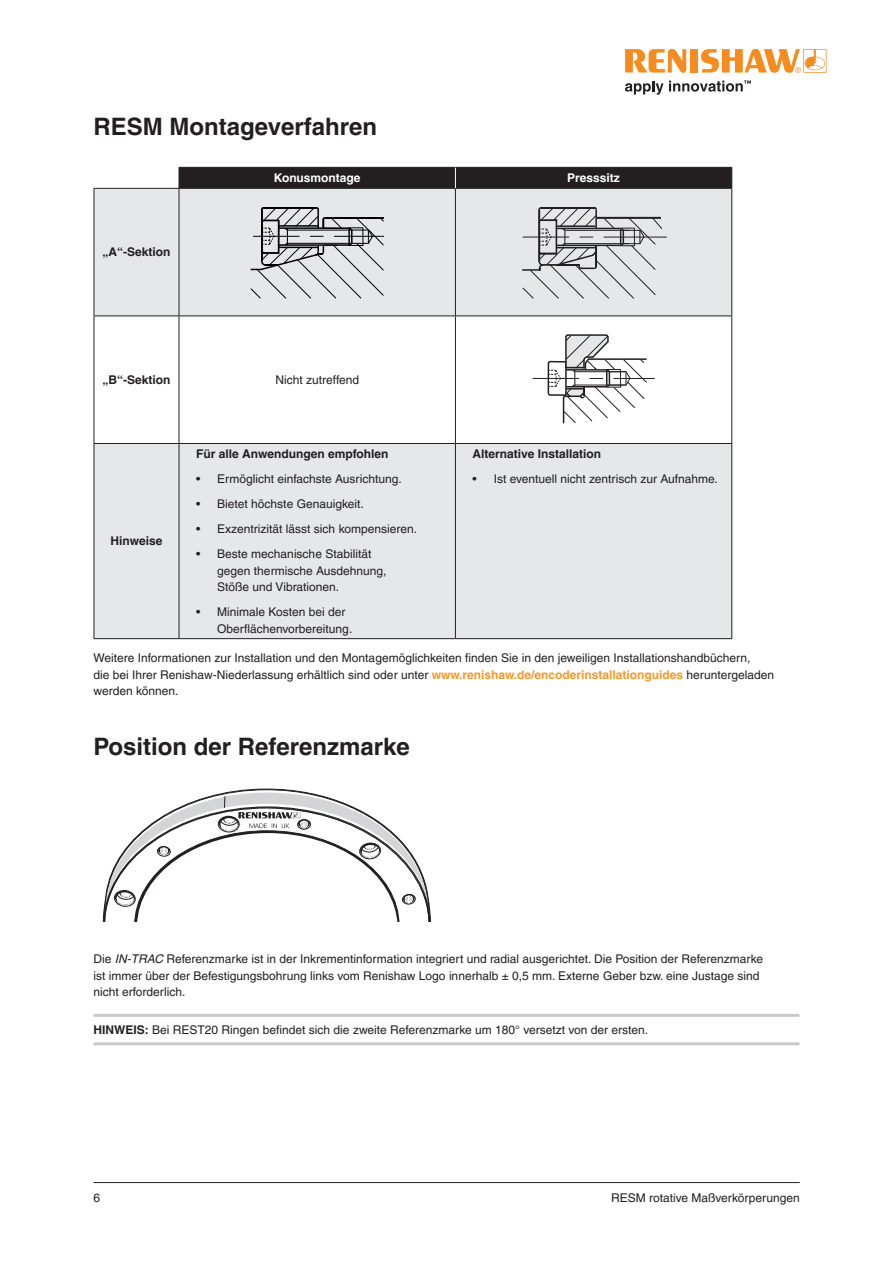
<style>
.page{position:relative;width:893px;height:1263px;background:#fff}
.page>*{position:absolute;margin:0;border:0;box-sizing:border-box;transform-origin:0 0}
.Heading_1__16pt_bold{font:700 24px "Helvetica LT Pro";color:#231f20}
._8pt_Body_Text{font:12px/16.5px "Helvetica LT Pro";color:#231f20}
._8pt_Note{font:12px "Helvetica LT Pro";color:#231f20}
._8pt_Body_Text_Bold{font:700 12px "Helvetica LT Pro";color:#231f20}
.Column_1_bold_text{font:700 12px "Helvetica LT Pro";color:#231f20}
.Inside_Table_header_centred{font:700 12px "Helvetica LT Pro";color:#fff}
.Table_body_text_centred{font:12px "Helvetica LT Pro";color:#231f20}
.s1{font-weight:700;color:#f79727}
.s2{font-style:italic}
.s3{font-weight:700}
</style>
<div class="page">
<hr style="left:94px;top:1182px;width:706px;height:1px;background:#231f20">
<svg style="left:95px;top:189px;width:636px;height:449px;fill:#e6e7e9"></svg>
<hr style="left:179px;top:188px;width:276px;height:1px;background:#231f20">
<hr style="left:455px;top:188px;width:277px;height:1px;background:#231f20">
<hr style="left:455px;top:189px;width:1px;height:127px;background:#231f20">
<hr style="left:731px;top:189px;width:1px;height:127px;background:#231f20">
<hr style="left:179px;top:316px;width:276px;height:1px;background:#231f20">
<hr style="left:455px;top:316px;width:277px;height:1px;background:#231f20">
<hr style="left:455px;top:316px;width:1px;height:127px;background:#231f20">
<hr style="left:731px;top:316px;width:1px;height:127px;background:#231f20">
<hr style="left:179px;top:443px;width:276px;height:1px;background:#231f20">
<hr style="left:455px;top:443px;width:277px;height:1px;background:#231f20">
<hr style="left:455px;top:444px;width:1px;height:194px;background:#231f20">
<hr style="left:731px;top:444px;width:1px;height:194px;background:#231f20">
<hr style="left:179px;top:638px;width:276px;height:1px;background:#231f20">
<hr style="left:455px;top:638px;width:277px;height:1px;background:#231f20">
<hr style="left:94px;top:188px;width:85px;height:1px;background:#231f20">
<hr style="left:94px;top:189px;width:1px;height:127px;background:#231f20">
<hr style="left:179px;top:189px;width:1px;height:127px;background:#231f20">
<hr style="left:94px;top:316px;width:85px;height:1px;background:#231f20">
<hr style="left:94px;top:316px;width:1px;height:127px;background:#231f20">
<hr style="left:179px;top:316px;width:1px;height:127px;background:#231f20">
<hr style="left:94px;top:443px;width:85px;height:1px;background:#231f20">
<hr style="left:94px;top:444px;width:1px;height:194px;background:#231f20">
<hr style="left:179px;top:444px;width:1px;height:194px;background:#231f20">
<hr style="left:94px;top:638px;width:85px;height:1px;background:#231f20">
<div style="left:179px;top:167px;width:553px;height:21px;background:#231f20"></div>
<svg style="left:249px;top:206px;width:135px;height:93px;background:#c1c2c4"></svg>
<svg style="left:522px;top:206px;width:145px;height:93px;background:#c9cacb"></svg>
<svg style="left:532px;top:334px;width:123px;height:90px"></svg>
<svg style="left:103px;top:789px;width:328px;height:133px"></svg>
<hr style="left:94px;top:1014px;width:705px;height:3px;background:#c7c8ca">
<hr style="left:94px;top:1042px;width:705px;height:3px;background:#c7c8ca">
<svg style="left:625px;top:49px;width:61px;height:24px"></svg>
<div style="left:690px;top:49px;width:8px;height:24px;background:#f68c1f"></div>
<svg style="left:701px;top:49px;width:125px;height:24px"></svg>
<svg style="left:625px;top:80px;width:126px;height:15px"></svg>
<p class="Heading_1__16pt_bold" style="left:94px;top:112px;width:285px">RESM Montageverfahren</p>
<p class="Inside_Table_header_centred" style="left:274px;top:170px;width:88px">Konusmontage</p>
<p class="Inside_Table_header_centred" style="left:567px;top:170px;width:54px">Presssitz</p>
<p class="Column_1_bold_text" style="left:102px;top:245px;width:70px">„A“-Sektion</p>
<p class="Column_1_bold_text" style="left:102px;top:372px;width:70px">„B“-Sektion</p>
<p class="Table_body_text_centred" style="left:275px;top:373px;width:85px">Nicht zutreffend</p>
<p class="Column_1_bold_text" style="left:110px;top:534px;width:54px">Hinweise</p>
<p class="_8pt_Body_Text_Bold" style="left:196px;top:447px;width:194px">Für alle Anwendungen empfohlen</p>
<p class="_8pt_Body_Text" style="left:196px;top:471px;width:207px">• Ermöglicht einfachste Ausrichtung.</p>
<p class="_8pt_Body_Text" style="left:196px;top:496px;width:169px">• Bietet höchste Genauigkeit.</p>
<p class="_8pt_Body_Text" style="left:196px;top:521px;width:223px">• Exzentrizität lässt sich kompensieren.</p>
<p class="_8pt_Body_Text" style="left:217px;top:546px;width:171px;text-indent:-21px">• Beste mechanische Stabilität gegen thermische Ausdehnung,<br>Stöße und Vibrationen.</p>
<p class="_8pt_Body_Text" style="left:217px;top:604px;width:137px;text-indent:-21px">• Minimale Kosten bei der<br>Oberflächenvorbereitung.</p>
<p class="_8pt_Body_Text_Bold" style="left:472px;top:447px;width:130px">Alternative Installation</p>
<p class="_8pt_Body_Text" style="left:472px;top:471px;width:247px">• Ist eventuell nicht zentrisch zur Aufnahme.</p>
<p class="_8pt_Body_Text" style="left:94px;top:650px;width:682px">Weitere Informationen zur Installation und den Montagemöglichkeiten finden Sie in den jeweiligen Installationshandbüchern,<br>die bei Ihrer Renishaw-Niederlassung erhältlich sind oder unter <span class="s1">www.renishaw.de/encoderinstallationguides</span> heruntergeladen werden können.</p>
<p class="Heading_1__16pt_bold" style="left:94px;top:732px;width:318px">Position der Referenzmarke</p>
<p class="_8pt_Body_Text" style="left:94px;top:950px;width:671px">Die <span class="s2">IN-TRAC</span> Referenzmarke ist in der Inkrementinformation integriert und radial ausgerichtet. Die Position der Referenzmarke ist immer über der Befestigungsbohrung links vom Renishaw Logo innerhalb ± 0,5 mm. Externe Geber bzw. eine Justage sind nicht erforderlich.</p>
<p class="_8pt_Note" style="left:94px;top:1023px;width:556px"><span class="s3">HINWEIS:</span> Bei REST20 Ringen befindet sich die zweite Referenzmarke um 180° versetzt von der ersten.</p>
<p class="_8pt_Body_Text" style="left:94px;top:1189px;width:8px">6</p>
<p class="_8pt_Body_Text" style="left:611px;top:1189px;width:190px">RESM rotative Maßverkörperungen</p>
</div>
